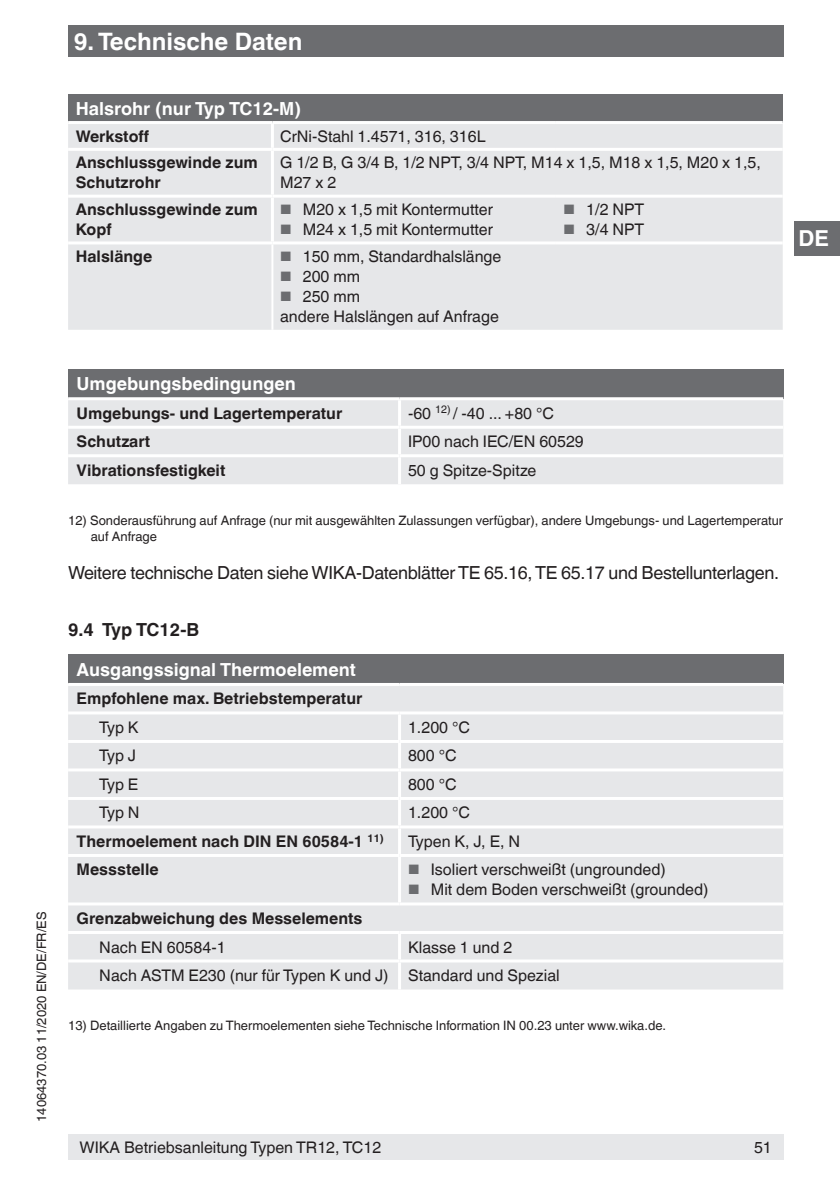
<style>
.page{position:relative;width:840px;height:1191px;background:#fff}
.page>*{position:absolute;margin:0;border:0;box-sizing:border-box;transform-origin:0 0}
.t1{font:700 24px "Helvetica World";color:#fff}
.t2{font:700 22px "Helvetica World";color:#fff}
.t3{font:18px "Helvetica World";letter-spacing:-.02em;color:#231f20}
.t4{font:700 18px "Helvetica World";color:#fff}
.t5{font:700 18px "Helvetica World";color:#231f20}
.t6{font:16px/20px "Helvetica World";color:#231f20}
.t7{font:700 16px/20px "Helvetica World";color:#231f20}
.t8{font:13px/16px "Helvetica World";color:#231f20}
.s1{font-size:13.6px;color:#6c6d70}
</style>
<div class="page">
<div style="left:68px;top:26px;width:714px;height:31px;background:#6c6d70"></div>
<div style="left:794px;top:221px;width:45px;height:34px;background:#6c6d70"></div>
<div style="left:68px;top:1134px;width:714px;height:25px;background:#e6e7e9"></div>
<div style="left:68px;top:94px;width:714px;height:28px;background:#6c6d70"></div>
<div style="left:68px;top:124px;width:714px;height:206px;background:#e6e7e9"></div>
<hr style="left:271px;top:124px;width:3px;height:24px;background:#fff">
<hr style="left:68px;top:148px;width:204px;height:3px;background:#fff">
<hr style="left:272px;top:148px;width:283px;height:3px;background:#fff">
<hr style="left:271px;top:151px;width:3px;height:44px;background:#fff">
<hr style="left:555px;top:148px;width:227px;height:3px;background:#fff">
<hr style="left:68px;top:195px;width:204px;height:3px;background:#fff">
<hr style="left:272px;top:195px;width:283px;height:3px;background:#fff">
<hr style="left:271px;top:198px;width:3px;height:43px;background:#fff">
<hr style="left:555px;top:195px;width:227px;height:3px;background:#fff">
<hr style="left:68px;top:241px;width:204px;height:3px;background:#fff">
<hr style="left:272px;top:241px;width:283px;height:3px;background:#fff">
<hr style="left:555px;top:241px;width:227px;height:3px;background:#fff">
<hr style="left:271px;top:244px;width:2px;height:86px;background:#fff">
<hr style="left:68px;top:121px;width:204px;height:3px;background:#fff">
<hr style="left:272px;top:121px;width:283px;height:3px;background:#fff">
<hr style="left:555px;top:121px;width:227px;height:3px;background:#fff">
<div style="left:68px;top:369px;width:714px;height:30px;background:#6c6d70"></div>
<div style="left:68px;top:400px;width:714px;height:84px;background:#e6e7e9"></div>
<hr style="left:398px;top:400px;width:3px;height:26px;background:#fff">
<hr style="left:68px;top:426px;width:331px;height:3px;background:#fff">
<hr style="left:399px;top:426px;width:383px;height:3px;background:#fff">
<hr style="left:398px;top:429px;width:3px;height:25px;background:#fff">
<hr style="left:68px;top:454px;width:331px;height:3px;background:#fff">
<hr style="left:399px;top:454px;width:383px;height:3px;background:#fff">
<hr style="left:398px;top:457px;width:3px;height:27px;background:#fff">
<hr style="left:68px;top:397px;width:331px;height:3px;background:#fff">
<hr style="left:399px;top:397px;width:383px;height:3px;background:#fff">
<div style="left:68px;top:654px;width:714px;height:30px;background:#6c6d70"></div>
<div style="left:68px;top:686px;width:714px;height:303px;background:#e6e7e9"></div>
<hr style="left:68px;top:683px;width:331px;height:3px;background:#fff">
<hr style="left:399px;top:683px;width:383px;height:3px;background:#fff">
<hr style="left:68px;top:711px;width:331px;height:3px;background:#fff">
<hr style="left:399px;top:711px;width:383px;height:3px;background:#fff">
<hr style="left:398px;top:714px;width:3px;height:26px;background:#fff">
<hr style="left:68px;top:740px;width:331px;height:3px;background:#fff">
<hr style="left:399px;top:740px;width:383px;height:3px;background:#fff">
<hr style="left:398px;top:743px;width:3px;height:25px;background:#fff">
<hr style="left:68px;top:768px;width:331px;height:3px;background:#fff">
<hr style="left:399px;top:768px;width:383px;height:3px;background:#fff">
<hr style="left:398px;top:771px;width:3px;height:26px;background:#fff">
<hr style="left:68px;top:797px;width:331px;height:3px;background:#fff">
<hr style="left:399px;top:797px;width:383px;height:3px;background:#fff">
<hr style="left:398px;top:800px;width:3px;height:25px;background:#fff">
<hr style="left:68px;top:825px;width:331px;height:3px;background:#fff">
<hr style="left:399px;top:825px;width:383px;height:3px;background:#fff">
<hr style="left:398px;top:828px;width:3px;height:26px;background:#fff">
<hr style="left:68px;top:854px;width:331px;height:3px;background:#fff">
<hr style="left:399px;top:854px;width:383px;height:3px;background:#fff">
<hr style="left:398px;top:857px;width:3px;height:45px;background:#fff">
<hr style="left:68px;top:902px;width:331px;height:3px;background:#fff">
<hr style="left:399px;top:902px;width:383px;height:3px;background:#fff">
<hr style="left:68px;top:931px;width:331px;height:3px;background:#fff">
<hr style="left:399px;top:931px;width:383px;height:3px;background:#fff">
<hr style="left:398px;top:934px;width:3px;height:25px;background:#fff">
<hr style="left:68px;top:959px;width:331px;height:3px;background:#fff">
<hr style="left:399px;top:959px;width:383px;height:3px;background:#fff">
<hr style="left:398px;top:962px;width:3px;height:27px;background:#fff">
<p class="t8" style="left:34px;top:1121px;width:211px;rotate:-90deg">14064370.03 11/2020 EN/DE/FR/ES</p>
<h1 class="t1" style="left:74px;top:27px;width:230px">9. Technische Daten</h1>
<p class="t4" style="left:76px;top:98px;width:227px">Halsrohr (nur Typ TC12-M)</p>
<p class="t7" style="left:76px;top:126px;width:75px">Werkstoff</p>
<p class="t6" style="left:280px;top:126px;width:207px">CrNi-Stahl 1.4571, 316, 316L</p>
<p class="t7" style="left:76px;top:153px;width:183px">Anschlussgewinde zum<br>Schutzrohr</p>
<p class="t6" style="left:280px;top:153px;width:482px">G 1/2 B, G 3/4 B, 1/2 NPT, 3/4 NPT, M14 x 1,5, M18 x 1,5, M20 x 1,5,<br>M27 x 2</p>
<p class="t7" style="left:76px;top:200px;width:183px">Anschlussgewinde zum<br>Kopf</p>
<p class="t6" style="left:280px;top:200px;width:214px"><span class="s1">■</span> M20 x 1,5 mit Kontermutter</p>
<p class="t6" style="left:563px;top:200px;width:82px"><span class="s1">■</span> 1/2 NPT</p>
<p class="t6" style="left:563px;top:220px;width:82px"><span class="s1">■</span> 3/4 NPT</p>
<p class="t6" style="left:280px;top:220px;width:214px"><span class="s1">■</span> M24 x 1,5 mit Kontermutter</p>
<p class="t7" style="left:76px;top:246px;width:78px">Halslänge</p>
<p class="t6" style="left:280px;top:246px;width:222px"><span class="s1">■</span> 150 mm, Standardhalslänge</p>
<p class="t6" style="left:280px;top:266px;width:81px"><span class="s1">■</span> 200 mm</p>
<p class="t6" style="left:280px;top:286px;width:220px"><span class="s1">■</span> 250 mm<br>andere Halslängen auf Anfrage</p>
<h2 class="t2" style="left:798px;top:226px;width:32px">DE</h2>
<p class="t4" style="left:77px;top:373px;width:220px">Umgebungsbedingungen</p>
<p class="t7" style="left:77px;top:403px;width:267px">Umgebungs- und Lagertemperatur</p>
<p class="t6" style="left:408px;top:403px;width:147px">-60 <sup>12)</sup> / -40 ... +80 °C</p>
<p class="t7" style="left:77px;top:432px;width:75px">Schutzart</p>
<p class="t6" style="left:408px;top:432px;width:177px">IP00 nach IEC/EN 60529</p>
<p class="t7" style="left:77px;top:460px;width:150px">Vibrationsfestigkeit</p>
<p class="t6" style="left:408px;top:460px;width:130px">50 g Spitze-Spitze</p>
<p class="t8" style="left:91px;top:512px;width:693px;text-indent:-23px">12) Sonderausführung auf Anfrage (nur mit ausgewählten Zulassungen verfügbar), andere Umgebungs- und Lagertemperatur auf Anfrage</p>
<p class="t3" style="left:68px;top:562px;width:712px">Weitere technische Daten siehe WIKA-Datenblätter TE 65.16, TE 65.17 und Bestellunterlagen.</p>
<p class="t5" style="left:68px;top:619px;width:132px">9.4 Typ TC12-B</p>
<p class="t4" style="left:77px;top:659px;width:280px">Ausgangssignal Thermoelement</p>
<p class="t7" style="left:77px;top:689px;width:287px">Empfohlene max. Betriebstemperatur</p>
<p class="t6" style="left:99px;top:717px;width:41px">Typ K</p>
<p class="t6" style="left:408px;top:717px;width:63px">1.200 °C</p>
<p class="t6" style="left:99px;top:746px;width:38px">Typ J</p>
<p class="t6" style="left:408px;top:746px;width:50px">800 °C</p>
<p class="t6" style="left:99px;top:774px;width:41px">Typ E</p>
<p class="t6" style="left:408px;top:774px;width:50px">800 °C</p>
<p class="t6" style="left:99px;top:803px;width:42px">Typ N</p>
<p class="t6" style="left:408px;top:803px;width:63px">1.200 °C</p>
<p class="t7" style="left:77px;top:831px;width:308px">Thermoelement nach DIN EN 60584-1 <sup>11)</sup></p>
<p class="t6" style="left:408px;top:831px;width:113px">Typen K, J, E, N</p>
<p class="t7" style="left:77px;top:860px;width:83px">Messstelle</p>
<p class="t6" style="left:408px;top:860px;width:259px"><span class="s1">■</span> Isoliert verschweißt (ungrounded)</p>
<p class="t6" style="left:408px;top:880px;width:302px"><span class="s1">■</span> Mit dem Boden verschweißt (grounded)</p>
<p class="t7" style="left:77px;top:908px;width:287px">Grenzabweichung des Messelements</p>
<p class="t6" style="left:99px;top:937px;width:128px">Nach EN 60584-1</p>
<p class="t6" style="left:99px;top:932px;width:461px;line-height:28.4px;text-indent:308px">Klasse 1 und 2<br>Nach ASTM E230 (nur für Typen K und J) Standard und Spezial</p>
<p class="t8" style="left:68px;top:1017px;width:599px">13) Detaillierte Angaben zu Thermoelementen siehe Technische Information IN 00.23 unter www.wika.de.</p>
<p class="t6" style="left:79px;top:1137px;width:303px">WIKA Betriebsanleitung Typen TR12, TC12</p>
<p class="t6" style="left:753px;top:1137px;width:19px">51</p>
</div>
